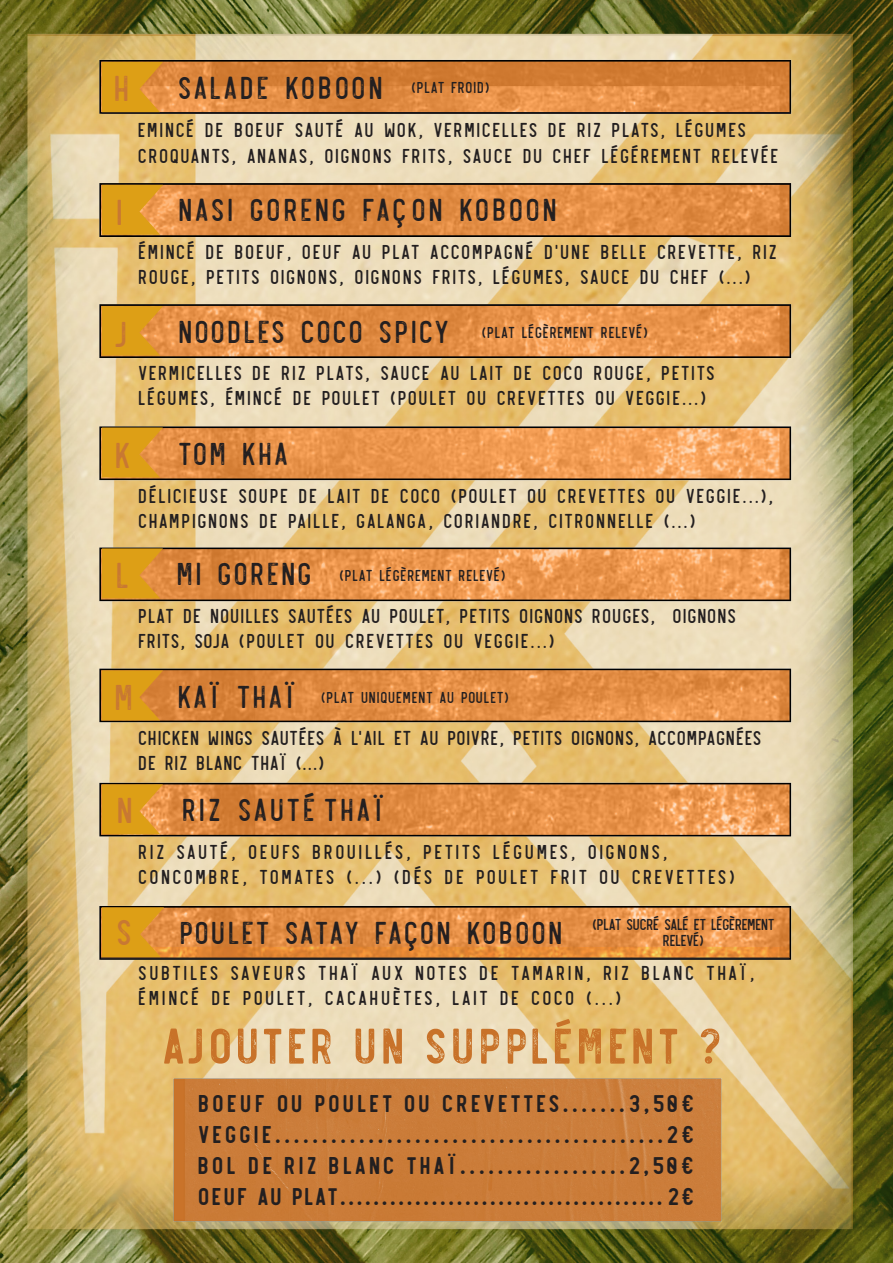
<style>
.page{position:relative;width:893px;height:1263px;background:#fff}
.page>*{position:absolute;margin:0;border:0;box-sizing:border-box;transform-origin:0 0}
.t1{font:52.5px "Revelstoke Bold Grunge";letter-spacing:-.015em;color:#c87229}
.t2{font:37.5px "Revelstoke Grunge";color:#c87833}
.t3{font:33px "Revelstoke Grunge";letter-spacing:-.015em;color:#231f20}
.t4{font:700 25.5px "Revelstoke";letter-spacing:.03em;color:#231f20}
.t5{font:700 25.5px "Revelstoke";letter-spacing:-.025em;color:#231f20}
.t6{font:700 25.5px "Revelstoke";letter-spacing:.05em;color:#231f20}
.t7{font:21px/25.2px "Revelstoke";letter-spacing:-.005em;color:#231f20}
.t8{font:21px/25.2px "Revelstoke";letter-spacing:-.035em;color:#231f20}
.t9{font:21px/25.2px "Revelstoke";letter-spacing:.035em;color:#231f20}
.t10{font:21px/25.2px "Revelstoke";letter-spacing:.03em;color:#231f20}
.t11{font:21px/25.2px "Revelstoke";letter-spacing:-.05em;color:#231f20}
.t12{font:16.5px "Revelstoke";letter-spacing:-.055em;color:#231f20}
.t13{font:16.5px/16.5px "Revelstoke";letter-spacing:-.11em;color:#231f20;text-align:center}
.t14{font:16.5px "Revelstoke";letter-spacing:-.03em;color:#231f20}
</style>
<div class="page">
<img style="left:0;top:0;width:893px;height:1263px">
<svg style="left:102px;top:185px;width:61px;height:50px;background:#e19e23"></svg>
<svg style="left:102px;top:62px;width:61px;height:50px;background:#de9b1f"></svg>
<svg style="left:102px;top:306px;width:61px;height:49px;background:#df9c20"></svg>
<svg style="left:102px;top:427px;width:61px;height:50px;background:#dc9a20"></svg>
<svg style="left:102px;top:548px;width:61px;height:50px;background:#dc9a1f"></svg>
<svg style="left:102px;top:670px;width:61px;height:50px;background:#db981d"></svg>
<svg style="left:102px;top:784px;width:61px;height:50px;background:#e09e23"></svg>
<svg style="left:102px;top:907px;width:62px;height:50px;background:#dd9a1f"></svg>
<hr style="left:101px;top:112px;width:690px;height:2px;background:#231f20">
<hr style="left:101px;top:957px;width:688px;height:2px;background:#231f20">
<p class="t2" style="left:116px;top:67px;width:20px">H</p>
<p class="t3" style="left:180px;top:69px;width:209px">SALADE KOBOON</p>
<p class="t14" style="left:412px;top:78px;width:81px">(PLAT FROID)</p>
<p class="t7" style="left:139px;top:117px;width:643px">EMINCÉ DE BOEUF SAUTÉ AU WOK, VERMICELLES DE RIZ PLATS, LÉGUMES<br>CROQUANTS, ANANAS, OIGNONS FRITS, SAUCE DU CHEF LÉGÉREMENT RELEVÉE</p>
<p class="t2" style="left:118px;top:191px;width:11px">I</p>
<p class="t3" style="left:180px;top:191px;width:383px">NASI GORENG FAÇON KOBOON</p>
<p class="t7" style="left:139px;top:239px;width:642px">ÉMINCÉ DE BOEUF, OEUF AU PLAT ACCOMPAGNÉ D’UNE BELLE CREVETTE, RIZ<br>ROUGE, PETITS OIGNONS, OIGNONS FRITS, LÉGUMES, SAUCE DU CHEF (...)</p>
<p class="t2" style="left:116px;top:313px;width:18px">J</p>
<p class="t3" style="left:180px;top:313px;width:275px">NOODLES COCO SPICY</p>
<p class="t12" style="left:483px;top:323px;width:169px">(PLAT LÉGÈREMENT RELEVÉ)</p>
<p class="t7" style="left:139px;top:360px;width:580px">VERMICELLES DE RIZ PLATS, SAUCE AU LAIT DE COCO ROUGE, PETITS<br>LÉGUMES, ÉMINCÉ DE POULET (POULET OU CREVETTES OU VEGGIE...)</p>
<p class="t2" style="left:117px;top:434px;width:20px">K</p>
<p class="t3" style="left:179px;top:435px;width:114px">TOM KHA</p>
<p class="t7" style="left:139px;top:483px;width:638px">DÉLICIEUSE SOUPE DE LAIT DE COCO (POULET OU CREVETTES OU VEGGIE...),<br>CHAMPIGNONS DE PAILLE, GALANGA, CORIANDRE, CITRONNELLE (...)</p>
<p class="t2" style="left:117px;top:554px;width:18px">L</p>
<p class="t3" style="left:178px;top:555px;width:139px">MI GORENG</p>
<p class="t12" style="left:340px;top:566px;width:169px">(PLAT LÉGÈREMENT RELEVÉ)</p>
<p class="t8" style="left:139px;top:603px;width:601px">PLAT DE NOUILLES SAUTÉES AU POULET, PETITS OIGNONS ROUGES, OIGNONS<br>FRITS, SOJA (POULET OU CREVETTES OU VEGGIE...)</p>
<p class="t2" style="left:116px;top:676px;width:23px">M</p>
<p class="t3" style="left:179px;top:678px;width:123px">KAÏ THAÏ</p>
<p class="t12" style="left:322px;top:688px;width:191px">(PLAT UNIQUEMENT AU POULET)</p>
<p class="t11" style="left:139px;top:725px;width:626px">CHICKEN WINGS SAUTÉES À L’AIL ET AU POIVRE, PETITS OIGNONS, ACCOMPAGNÉES<br>DE RIZ BLANC THAÏ (...)</p>
<p class="t2" style="left:118px;top:789px;width:21px">N</p>
<p class="t3" style="left:183px;top:791px;width:207px">RIZ SAUTÉTHAÏ</p>
<p class="t9" style="left:139px;top:839px;width:600px">RIZ SAUTÉ, OEUFS BROUILLÉS, PETITS LÉGUMES, OIGNONS,<br>CONCOMBRE, TOMATES (...) (DÉS DE POULET FRIT OU CREVETTES)</p>
<p class="t13" style="left:593px;top:916px;width:185px">(PLAT SUCRÉ SALÉ ET LÉGÈREMENT<br>RELEVÉ)</p>
<p class="t2" style="left:118px;top:911px;width:20px">S</p>
<p class="t3" style="left:181px;top:914px;width:387px">POULET SATAY FAÇON KOBOON</p>
<p class="t10" style="left:139px;top:960px;width:619px">SUBTILES SAVEURS THAÏ AUX NOTES DE TAMARIN, RIZ BLANC THAÏ,<br>ÉMINCÉ DE POULET, CACAHUÈTES, LAIT DE COCO (...)</p>
<p class="t1" style="left:164px;top:1016px;width:566px">AJOUTER UN SUPPLÉMENT ?</p>
<p class="t4" style="left:199px;top:1089px;width:500px">BOEUF OU POULET OU CREVETTES....... 3,50€</p>
<p class="t4" style="left:199px;top:1120px;width:500px">VEGGIE..........................................2€</p>
<p class="t6" style="left:199px;top:1151px;width:500px">BOL DE RIZ BLANC THAÏ..................2,50€</p>
<p class="t5" style="left:199px;top:1182px;width:500px">OEUF AU PLAT....................................... 2€</p>
</div>
